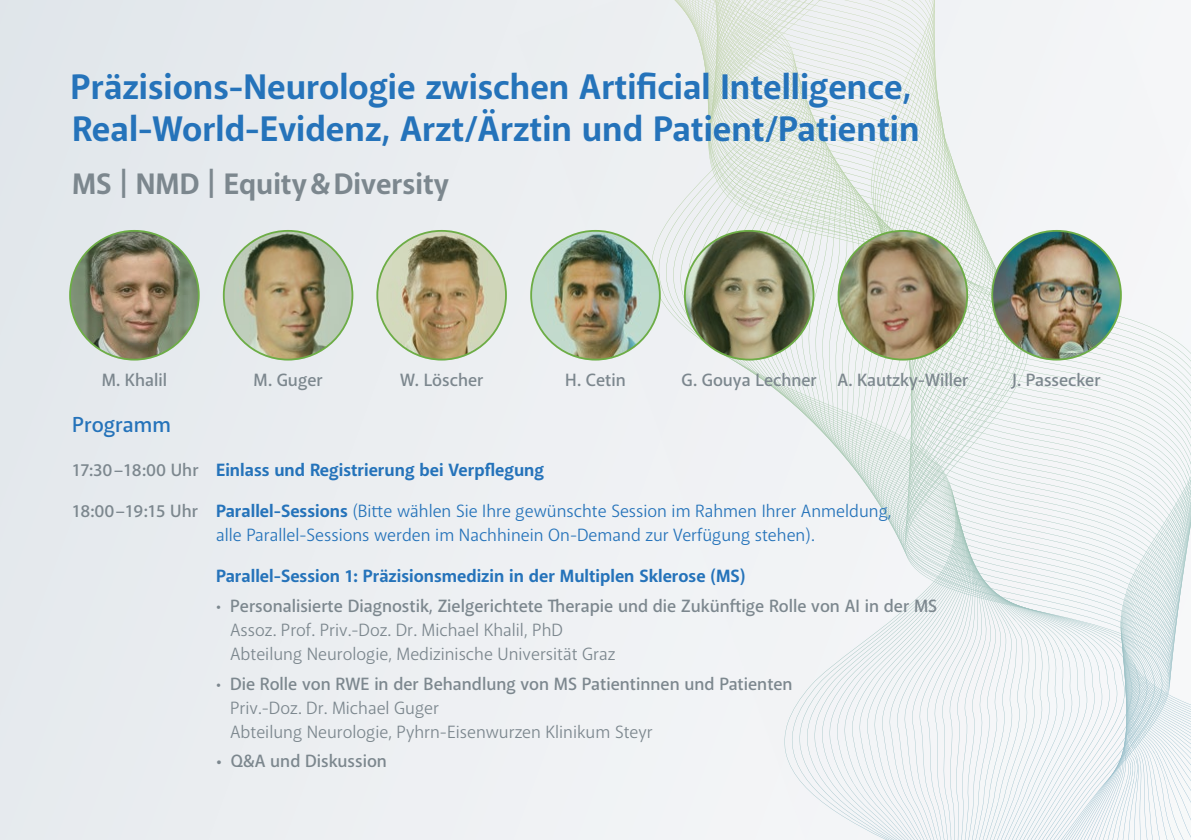
<style>
.page{position:relative;width:1191px;height:840px;background:#fff}
.page>*{position:absolute;margin:0;border:0;box-sizing:border-box;transform-origin:0 0}
.t1{font:700 36px/42px "Akagi Pro";color:#2573ba}
.t2{font:700 30px "Akagi Pro";color:#7c878e}
.t3{font:600 22px "Akagi Pro";color:#2573ba}
.t4{font:18px/24px "Akagi Pro";color:#7c878e}
.t5{font:18px/24px "Akagi Pro";color:#2573ba}
.t6{font:700 18px "Akagi Pro";color:#2573ba}
.t7{font:600 18px "Akagi Pro";color:#7c878e}
.s1{font-weight:600;color:#7c878e}
.s2{font-weight:700}
.s3{font-weight:600}
</style>
<div class="page">
<div style="left:0;top:0;width:1191px;height:839px;background:#eaedf0"></div>
<svg style="left:661px;top:0;width:530px;height:839px"></svg>
<img style="left:234px;top:231px;width:115px;height:128px">
<svg style="left:69px;top:230px;width:131px;height:130px;background:#898466"></svg>
<svg style="left:223px;top:230px;width:130px;height:130px;background:#a29f7c"></svg>
<svg style="left:376px;top:230px;width:131px;height:130px;background:#b0a77f"></svg>
<img style="left:530px;top:230px;width:130px;height:130px;border-radius:50%">
<svg style="left:837px;top:230px;width:131px;height:130px;background:#918460"></svg>
<img style="left:991px;top:230px;width:130px;height:130px;border-radius:50%">
<svg style="left:684px;top:230px;width:130px;height:130px;background:#797b5b"></svg>
<h1 class="t1" style="left:71px;top:67px;width:850px">Präzisions-Neurologie zwischen Artificial Intelligence,<br>Real-World-Evidenz, Arzt/Ärztin und Patient/Patientin</h1>
<h2 class="t2" style="left:72px;top:165px;width:378px">MS | NMD | Equity &amp; Diversity</h2>
<p class="t7" style="left:102px;top:369px;width:67px">M. Khalil</p>
<p class="t7" style="left:253px;top:369px;width:71px">M. Guger</p>
<p class="t7" style="left:400px;top:369px;width:85px">W. Löscher</p>
<p class="t7" style="left:565px;top:369px;width:62px">H. Cetin</p>
<p class="t7" style="left:681px;top:369px;width:288px">G. Gouya Lechner A. Kautzky-Willer</p>
<p class="t7" style="left:1012px;top:369px;width:90px">J. Passecker</p>
<p class="t3" style="left:72px;top:411px;width:100px">Programm</p>
<p class="t6" style="left:72px;top:459px;width:473px"><span class="s1">17:30–18:00 Uhr</span> Einlass und Registrierung bei Verpflegung</p>
<p class="t5" style="left:216px;top:499px;width:677px;text-indent:-144px"><span class="s1">18:00–19:15 Uhr</span> <span class="s2">Parallel-Sessions</span> (Bitte wählen Sie Ihre gewünschte Session im Rahmen Ihrer Anmeldung, alle Parallel-Sessions werden im Nachhinein On-Demand zur Verfügung stehen).</p>
<p class="t6" style="left:216px;top:565px;width:531px">Parallel-Session 1: Präzisionsmedizin in der Multiplen Sklerose (MS)</p>
<p class="t4" style="left:230px;top:593px;width:708px;text-indent:-14px">• <span class="s3">Personalisierte Diagnostik, Zielgerichtete Therapie und die Zukünftige Rolle von AI in der MS<br></span>Assoz. Prof. Priv.-Doz. Dr. Michael Khalil, PhD<br>Abteilung Neurologie, Medizinische Universität Graz</p>
<p class="t4" style="left:230px;top:671px;width:564px;text-indent:-14px">• <span class="s3">Die Rolle von RWE in der Behandlung von MS Patientinnen und Patienten<br></span>Priv.-Doz. Dr. Michael Guger<br>Abteilung Neurologie, Pyhrn-Eisenwurzen Klinikum Steyr</p>
<p class="t7" style="left:216px;top:750px;width:172px">• Q&amp;A und Diskussion</p>
</div>
